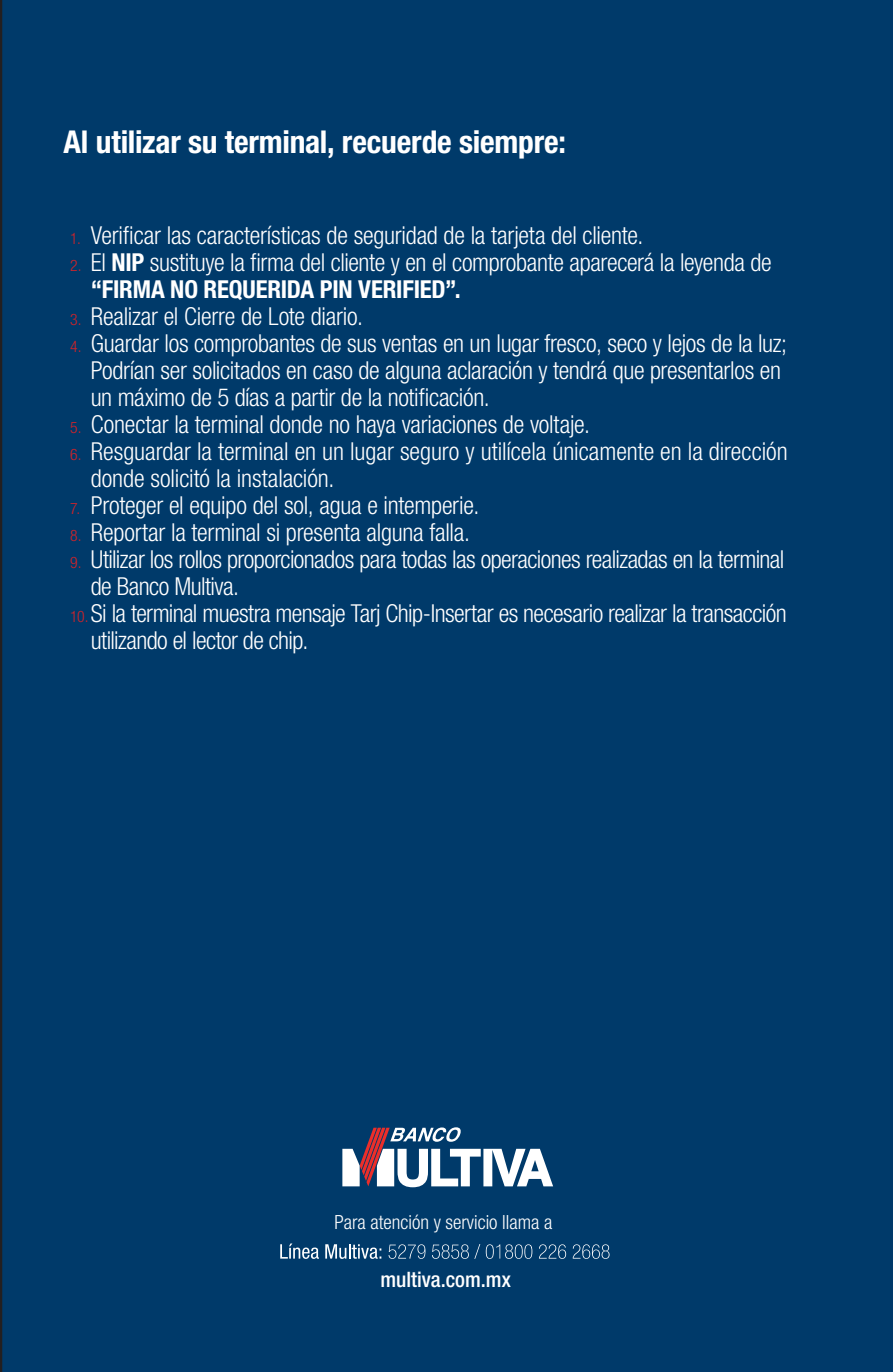
<style>
.page{position:relative;width:893px;height:1372px;background:#fff}
.page>*{position:absolute;margin:0;border:0;box-sizing:border-box;transform-origin:0 0}
.numeros{font:700 condensed 31.5px "Helvetica Neue LT Std";letter-spacing:-.005em;color:#fff}
.t1{font:300 condensed 24.75px/27px "Helvetica Neue LT Std";letter-spacing:-.01em;color:#fff}
.t2{font:500 condensed 21.38px "Helvetica Neue LT Std";color:#fff}
.t3{font:300 condensed 19.57px "Helvetica Neue LT Std";color:#fff}
.s1{font-size:15.75px;color:#d1232a}
.s2{font-weight:700}
</style>
<div class="page">
<div style="left:0;top:0;width:893px;height:1371px;background:#003a6a"></div>
<svg style="left:280px;top:1243px;width:39px;height:15px"></svg>
<svg style="left:325px;top:1244px;width:56px;height:14px"></svg>
<svg style="left:389px;top:1244px;width:36px;height:14px"></svg>
<svg style="left:432px;top:1243px;width:48px;height:15px"></svg>
<svg style="left:486px;top:1244px;width:46px;height:14px"></svg>
<svg style="left:539px;top:1244px;width:27px;height:14px"></svg>
<svg style="left:573px;top:1244px;width:37px;height:14px"></svg>
<svg style="left:342px;top:1127px;width:211px;height:60px"></svg>
<p class="numeros" style="left:63px;top:123px;width:504px">Al utilizar su terminal, recuerde siempre:</p>
<p class="t1" style="left:70px;top:222px;width:575px"><span class="s1">1.</span> Verificar las características de seguridad de la tarjeta del cliente.</p>
<p class="t1" style="left:91px;top:249px;width:682px;text-indent:-21px"><span class="s1">2.</span> El <span class="s2">NIP</span> sustituye la firma del cliente y en el comprobante aparecerá la leyenda de <span class="s2">“FIRMA NO REQUERIDA PIN VERIFIED”.</span></p>
<p class="t1" style="left:70px;top:303px;width:294px"><span class="s1">3.</span> Realizar el Cierre de Lote diario.</p>
<p class="t1" style="left:91px;top:330px;width:698px;text-indent:-21px"><span class="s1">4.</span> Guardar los comprobantes de sus ventas en un lugar fresco, seco y lejos de la luz;<br>Podrían ser solicitados en caso de alguna aclaración y tendrá que presentarlos en un máximo de 5 días a partir de la notificación.</p>
<p class="t1" style="left:70px;top:411px;width:521px"><span class="s1">5.</span> Conectar la terminal donde no haya variaciones de voltaje.</p>
<p class="t1" style="left:91px;top:438px;width:699px;text-indent:-21px"><span class="s1">6.</span> Resguardar la terminal en un lugar seguro y utilícela únicamente en la dirección donde solicitó la instalación.</p>
<p class="t1" style="left:70px;top:492px;width:411px"><span class="s1">7.</span> Proteger el equipo del sol, agua e intemperie.</p>
<p class="t1" style="left:70px;top:519px;width:401px"><span class="s1">8.</span> Reportar la terminal si presenta alguna falla.</p>
<p class="t1" style="left:91px;top:546px;width:695px;text-indent:-21px"><span class="s1">9.</span> Utilizar los rollos proporcionados para todas las operaciones realizadas en la terminal de Banco Multiva.</p>
<p class="t1" style="left:91px;top:600px;width:697px;text-indent:-21px"><span class="s1">10.</span>Si la terminal muestra mensaje Tarj Chip-Insertar es necesario realizar la transacción utilizando el lector de chip.</p>
<p class="t3" style="left:334px;top:1210px;width:220px">Para atención y servicio llama a</p>
<p class="t2" style="left:380px;top:1266px;width:132px">multiva.com.mx</p>
</div>
